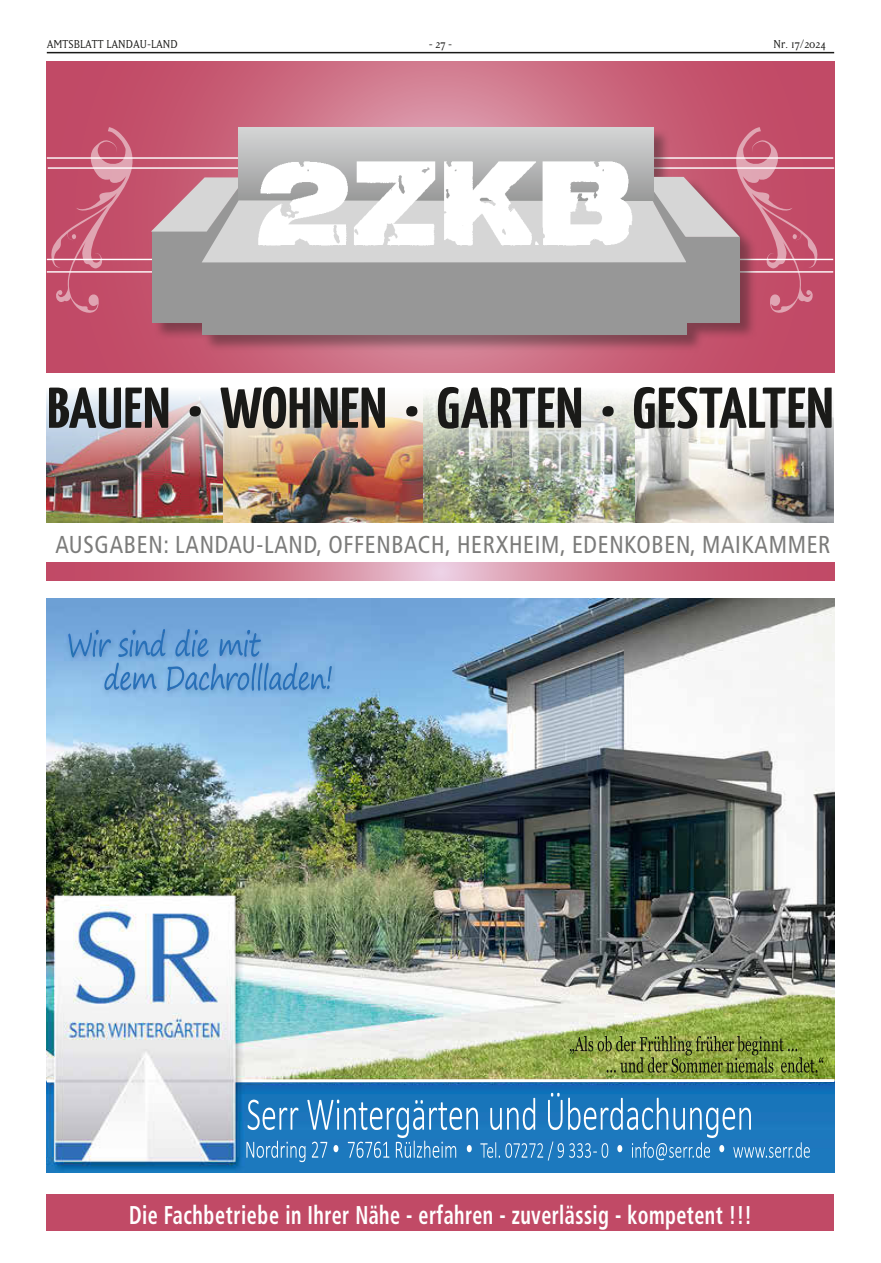
<style>
.page{position:relative;width:881px;height:1263px;background:#fff}
.page>*{position:absolute;margin:0;border:0;box-sizing:border-box;transform-origin:0 0}
.t1{font:700 57.45px "Yanone Kaffeesatz";letter-spacing:.01em;color:#1a1a18;scale:1.1 1}
.t2{font:700 condensed 25.65px "Frutiger";letter-spacing:.02em;color:#fff;scale:.78 1}
.t3{font:condensed 24.45px "Frutiger";letter-spacing:.03em;color:#7b7b7a;scale:.96 1}
.t4{font:13.5px "Matrix";color:#1a1a18}
</style>
<div class="page">
<hr style="left:47px;top:52px;width:786px;height:1px;background:#1a1a18">
<img style="left:47px;top:599px;width:786px;height:574px">
<img style="left:668px;top:1036px;width:76px;height:16px">
<img style="left:47px;top:1079px;width:786px;height:3px">
<img style="left:550px;top:1093px;width:118px;height:37px">
<img style="left:271px;top:1140px;width:281px;height:18px">
<img style="left:90px;top:629px;width:160px;height:27px">
<svg style="left:47px;top:62px;width:786px;height:310px;background:#c65973"></svg>
<svg style="left:51px;top:127px;width:83px;height:187px;background:#c65973"></svg>
<hr style="left:48px;top:167px;width:785px;height:2px;background:#fff">
<hr style="left:47px;top:259px;width:785px;height:1px;background:#fff">
<hr style="left:47px;top:271px;width:785px;height:2px;background:#fff">
<hr style="left:47px;top:157px;width:785px;height:2px;background:#fff">
<div style="left:152px;top:128px;width:604px;height:224px;background:#1a1a18;opacity:.4"></div>
<div style="left:152px;top:231px;width:56px;height:92px;background:#979797"></div>
<div style="left:202px;top:262px;width:484px;height:73px;background:#979797"></div>
<svg style="left:151px;top:127px;width:666px;height:187px"></svg>
<div style="left:685px;top:237px;width:54px;height:85px;background:#979797"></div>
<img style="left:241px;top:94px;width:396px;height:220px">
<img style="left:634px;top:479px;width:199px;height:44px">
<img style="left:422px;top:479px;width:212px;height:44px">
<img style="left:223px;top:479px;width:199px;height:44px">
<img style="left:47px;top:479px;width:176px;height:44px">
<img style="left:47px;top:392px;width:786px;height:87px">
<svg style="left:47px;top:563px;width:786px;height:17px;background:#cf768d"></svg>
<div style="left:47px;top:1194px;width:786px;height:37px;background:#c14a66"></div>
<p class="t4" style="left:47px;top:37px;width:132px">AMTSBLATT LANDAU-LAND</p>
<p class="t4" style="left:428px;top:37px;width:25px">- 27 -</p>
<p class="t4" style="left:773px;top:37px;width:54px">Nr. 17/2024</p>
<h1 class="t1" style="left:47px;top:370px;width:716px">BAUEN • WOHNEN • GARTEN • GESTALTEN</h1>
<p class="t3" style="left:55px;top:530px;width:808px">AUSGABEN: LANDAU-LAND, OFFENBACH, HERXHEIM, EDENKOBEN, MAIKAMMER</p>
<p class="t2" style="left:129px;top:1200px;width:799px">Die Fachbetriebe in Ihrer Nähe - erfahren - zuverlässig - kompetent !!!</p>
</div>
